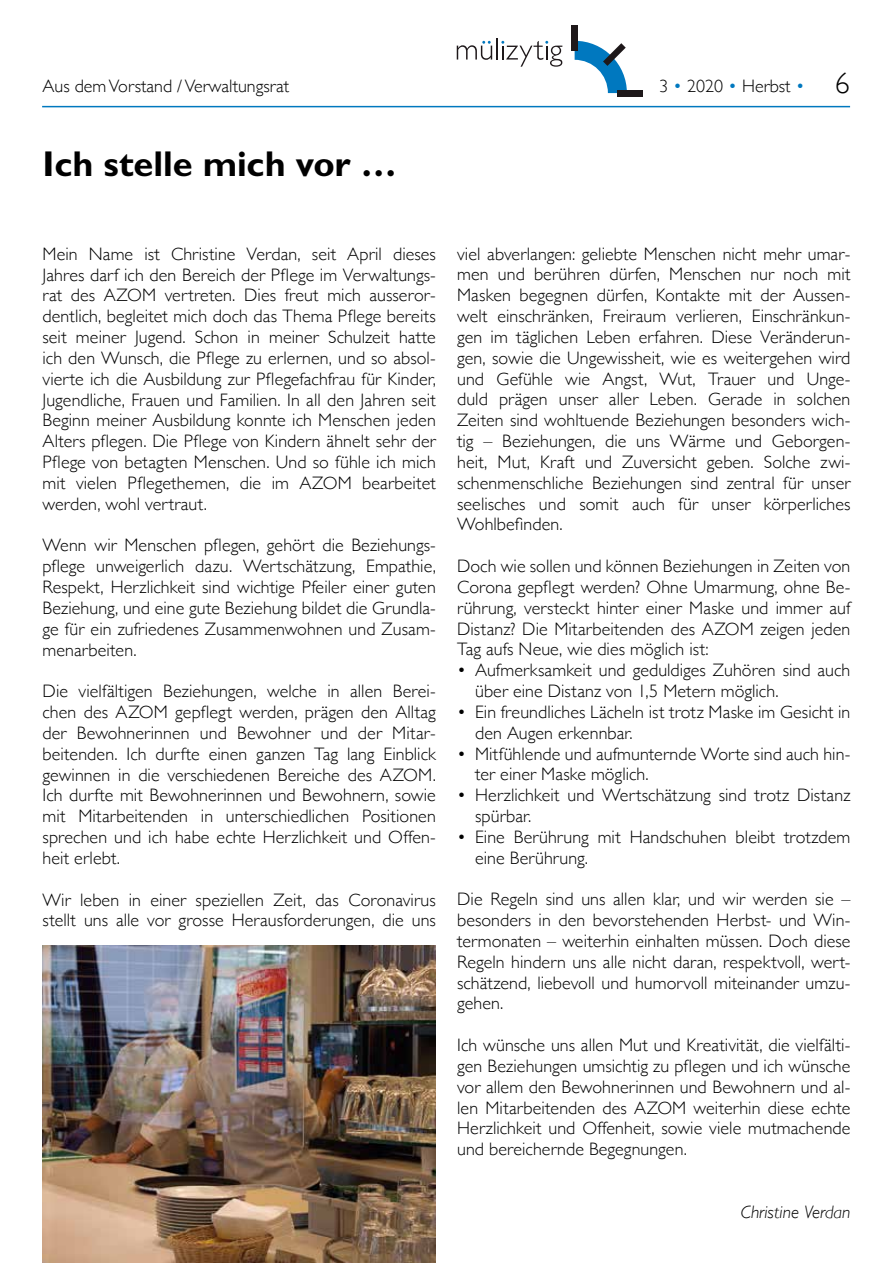
<style>
.page{position:relative;width:893px;height:1263px;background:#fff}
.page>*{position:absolute;margin:0;border:0;box-sizing:border-box;transform-origin:0 0}
.t1{font:700 36px "Gill Sans CE";color:#000}
.t2{font:300 18px/20.9px "Gill Sans";letter-spacing:.005em;color:#000;text-align:justify}
.t3{font:italic 300 18px "Gill Sans";color:#000}
.s1{color:#0078bf}
.s2{font-size:30px}
</style>
<div class="page">
<div style="left:617px;top:90px;width:26px;height:6px;background:#1e181a"></div>
<svg style="left:575px;top:41px;width:52px;height:52px"></svg>
<div style="left:571px;top:25px;width:6px;height:26px;background:#1e181a"></div>
<hr style="left:496px;top:38px;width:2px;height:22px;background:#1e181a">
<svg style="left:457px;top:41px;width:35px;height:19px"></svg>
<svg style="left:501px;top:41px;width:61px;height:26px"></svg>
<hr style="left:42px;top:106px;width:808px;height:1px;background:#0078bf">
<img style="left:43px;top:945px;width:393px;height:318px">
<p class="t2" style="left:43px;top:75px;width:248px">Aus dem Vorstand / Verwaltungsrat</p>
<p class="t2" style="left:659px;top:75px;width:192px">3 <span class="s1">•</span> 2020 <span class="s1">•</span> Herbst <span class="s1">•</span> <span class="s2">6</span></p>
<h1 class="t1" style="left:43px;top:143px;width:356px">Ich stelle mich vor …</h1>
<p class="t2" style="left:43px;top:243px;width:395px">Mein Name ist Christine Verdan, seit April dieses Jahres darf ich den Bereich der Pflege im Verwaltungs&shy;rat des AZOM vertreten. Dies freut mich ausseror&shy;dentlich, begleitet mich doch das Thema Pflege bereits seit meiner Jugend. Schon in meiner Schulzeit hatte ich den Wunsch, die Pflege zu erlernen, und so absol&shy;vierte ich die Ausbildung zur Pflegefachfrau für Kinder, Jugendliche, Frauen und Familien. In all den Jahren seit Beginn meiner Ausbildung konnte ich Menschen jeden Alters pflegen. Die Pflege von Kindern ähnelt sehr der Pflege von betagten Menschen. Und so fühle ich mich mit vielen Pflegethemen, die im AZOM bearbeitet werden, wohl vertraut.</p>
<p class="t2" style="left:43px;top:534px;width:395px">Wenn wir Menschen pflegen, gehört die Beziehungs&shy;pflege unweigerlich dazu. Wertschätzung, Empathie, Respekt, Herzlichkeit sind wichtige Pfeiler einer guten Beziehung, und eine gute Beziehung bildet die Grundla&shy;ge für ein zufriedenes Zusammenwohnen und Zusam&shy;menarbeiten.</p>
<p class="t2" style="left:43px;top:680px;width:395px">Die vielfältigen Beziehungen, welche in allen Berei&shy;chen des AZOM gepflegt werden, prägen den Alltag der Bewohnerinnen und Bewohner und der Mitar&shy;beitenden. Ich durfte einen ganzen Tag lang Einblick gewinnen in die verschiedenen Bereiche des AZOM.<br>Ich durfte mit Bewohnerinnen und Bewohnern, sowie mit Mitarbeitenden in unterschiedlichen Positionen sprechen und ich habe echte Herzlichkeit und Offen&shy;heit erlebt.</p>
<p class="t2" style="left:43px;top:888px;width:395px">Wir leben in einer speziellen Zeit, das Coronavirus stellt uns alle vor grosse Herausforderungen, die uns</p>
<p class="t2" style="left:457px;top:242px;width:395px">viel abverlangen: geliebte Menschen nicht mehr umar&shy;men und berühren dürfen, Menschen nur noch mit Masken begegnen dürfen, Kontakte mit der Aussen&shy;welt einschränken, Freiraum verlieren, Einschränkun&shy;gen im täglichen Leben erfahren. Diese Veränderun&shy;gen, sowie die Ungewissheit, wie es weitergehen wird und Gefühle wie Angst, Wut, Trauer und Unge&shy;duld prägen unser aller Leben. Gerade in solchen Zeiten sind wohltuende Beziehungen besonders wich&shy;tig – Beziehungen, die uns Wärme und Geborgen&shy;heit, Mut, Kraft und Zuversicht geben. Solche zwi&shy;schenmenschliche Beziehungen sind zentral für unser seelisches und somit auch für unser körperliches Wohlbefinden.</p>
<p class="t2" style="left:457px;top:555px;width:395px">Doch wie sollen und können Beziehungen in Zeiten von Corona gepflegt werden? Ohne Umarmung, ohne Be&shy;rührung, versteckt hinter einer Maske und immer auf Distanz? Die Mitarbeitenden des AZOM zeigen jeden Tag aufs Neue, wie dies möglich ist:</p>
<p class="t2" style="left:475px;top:659px;width:377px;text-indent:-18px">• Aufmerksamkeit und geduldiges Zuhören sind auch über eine Distanz von 1,5 Metern möglich.</p>
<p class="t2" style="left:475px;top:701px;width:377px;text-indent:-18px">• Ein freundliches Lächeln ist trotz Maske im Gesicht in den Augen erkennbar.</p>
<p class="t2" style="left:475px;top:742px;width:377px;text-indent:-18px">• Mitfühlende und aufmunternde Worte sind auch hin&shy;ter einer Maske möglich.</p>
<p class="t2" style="left:475px;top:784px;width:377px;text-indent:-18px">• Herzlichkeit und Wertschätzung sind trotz Distanz spürbar.</p>
<p class="t2" style="left:475px;top:826px;width:377px;text-indent:-18px">• Eine Berührung mit Handschuhen bleibt trotzdem eine Berührung.</p>
<p class="t2" style="left:457px;top:888px;width:395px">Die Regeln sind uns allen klar, und wir werden sie – besonders in den bevorstehenden Herbst- und Win&shy;termonaten – weiterhin einhalten müssen. Doch diese Regeln hindern uns alle nicht daran, respektvoll, wert&shy;schätzend, liebevoll und humorvoll miteinander umzu&shy;gehen.</p>
<p class="t2" style="left:457px;top:1034px;width:395px">Ich wünsche uns allen Mut und Kreativität, die vielfälti&shy;gen Beziehungen umsichtig zu pflegen und ich wünsche vor allem den Bewohnerinnen und Bewohnern und al&shy;len Mitarbeitenden des AZOM weiterhin diese echte Herzlichkeit und Offenheit, sowie viele mutmachende und bereichernde Begegnungen.</p>
<p class="t3" style="left:741px;top:1201px;width:111px">Christine Verdan</p>
</div>
